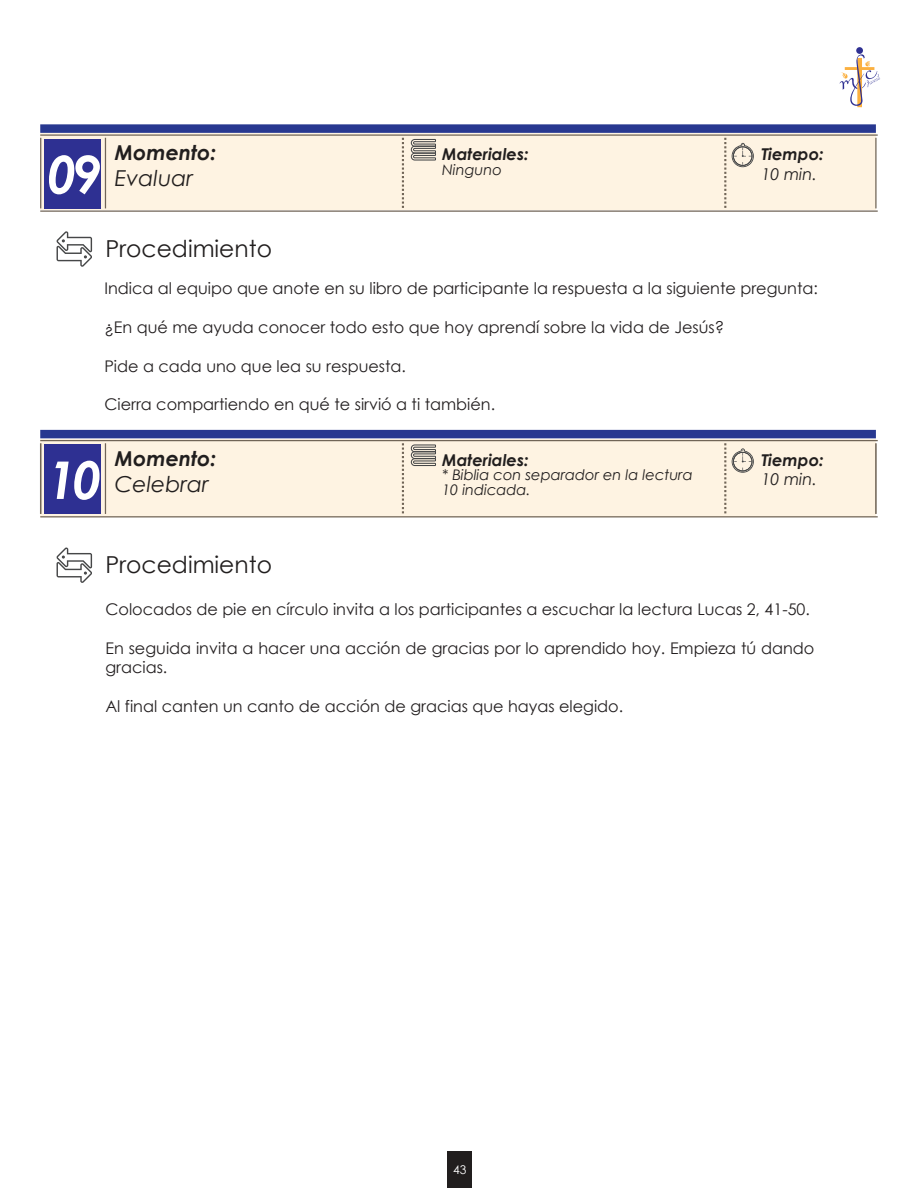
<style>
.page{position:relative;width:918px;height:1188px;background:#fff}
.page>*{position:absolute;margin:0;border:0;box-sizing:border-box;transform-origin:0 0}
.t1{font:italic 700 52.05px "Century Gothic";color:#fff}
.t2{font:23.4px "Century Gothic";color:#211e1e}
.t3{font:italic 21.9px "Century Gothic";color:#211e1e}
.t4{font:italic 700 20.55px "Century Gothic";color:#211e1e}
.t5{font:italic 700 16.35px "Century Gothic";color:#211e1e}
.t6{font:italic 16.35px "Century Gothic";color:#211e1e}
.t7{font:16.05px/19.4px "Century Gothic";color:#231f20}
.t8{font:italic 14.55px/14.5px "Century Gothic";color:#211e1e}
.t9{font:12px "Century Gothic";color:#fff}
</style>
<div class="page">
<div style="left:40px;top:133px;width:836px;height:77px;background:#fef3e2"></div>
<div style="left:40px;top:124px;width:836px;height:9px;background:#283890"></div>
<hr style="left:105px;top:138px;width:1px;height:70px;background:#716557">
<hr style="left:40px;top:138px;width:1px;height:70px;background:#716557">
<hr style="left:40px;top:210px;width:838px;height:2px;background:#716557">
<hr style="left:40px;top:134px;width:838px;height:2px;background:#716557">
<svg style="left:402px;top:138px;width:2px;height:70px"></svg>
<hr style="left:875px;top:138px;width:2px;height:70px;background:#716557">
<svg style="left:724px;top:138px;width:2px;height:70px"></svg>
<div style="left:45px;top:139px;width:56px;height:69px;background:#2e3092"></div>
<svg style="left:411px;top:139px;width:25px;height:22px"></svg>
<svg style="left:732px;top:143px;width:22px;height:24px"></svg>
<svg style="left:56px;top:231px;width:36px;height:36px"></svg>
<svg style="left:839px;top:47px;width:41px;height:61px"></svg>
<div style="left:447px;top:1151px;width:25px;height:37px;background:#211e1e"></div>
<div style="left:40px;top:439px;width:836px;height:78px;background:#fef3e2"></div>
<div style="left:40px;top:430px;width:836px;height:8px;background:#283890"></div>
<hr style="left:105px;top:443px;width:1px;height:71px;background:#716557">
<hr style="left:40px;top:443px;width:1px;height:71px;background:#716557">
<hr style="left:40px;top:516px;width:838px;height:1px;background:#716557">
<hr style="left:40px;top:440px;width:838px;height:1px;background:#716557">
<svg style="left:402px;top:443px;width:2px;height:71px"></svg>
<hr style="left:875px;top:443px;width:2px;height:71px;background:#716557">
<svg style="left:724px;top:443px;width:2px;height:71px"></svg>
<div style="left:45px;top:444px;width:56px;height:70px;background:#2e3092"></div>
<svg style="left:411px;top:444px;width:25px;height:22px"></svg>
<svg style="left:732px;top:448px;width:22px;height:25px"></svg>
<svg style="left:56px;top:548px;width:36px;height:35px"></svg>
<h1 class="t1" style="left:47px;top:135px;width:56px">09</h1>
<p class="t4" style="left:115px;top:137px;width:103px">Momento:</p>
<h3 class="t3" style="left:115px;top:163px;width:80px">Evaluar</h3>
<h2 class="t2" style="left:105px;top:232px;width:168px">Procedimiento</h2>
<p class="t5" style="left:442px;top:142px;width:88px">Materiales:</p>
<p class="t8" style="left:442px;top:162px;width:61px">Ninguno</p>
<p class="t5" style="left:761px;top:142px;width:64px">Tiempo:</p>
<p class="t6" style="left:761px;top:162px;width:57px">10 min.</p>
<p class="t7" style="left:104px;top:279px;width:715px">Indica al equipo que anote en su libro de participante la respuesta a la siguiente pregunta:</p>
<p class="t7" style="left:104px;top:317px;width:621px">¿En qué me ayuda conocer todo esto que hoy aprendí sobre la vida de Jesús?</p>
<p class="t7" style="left:104px;top:356px;width:303px">Pide a cada uno que lea su respuesta.</p>
<p class="t7" style="left:104px;top:395px;width:392px">Cierra compartiendo en qué te sirvió a ti también.</p>
<h1 class="t1" style="left:47px;top:441px;width:56px">10</h1>
<p class="t4" style="left:115px;top:443px;width:103px">Momento:</p>
<h3 class="t3" style="left:115px;top:469px;width:95px">Celebrar</h3>
<h2 class="t2" style="left:105px;top:549px;width:168px">Procedimiento</h2>
<p class="t5" style="left:442px;top:447px;width:88px">Materiales:</p>
<p class="t8" style="left:442px;top:467px;width:252px">* Biblia con separador en la lectura<br>10 indicada.</p>
<p class="t5" style="left:761px;top:447px;width:64px">Tiempo:</p>
<p class="t6" style="left:761px;top:468px;width:57px">10 min.</p>
<p class="t7" style="left:105px;top:599px;width:706px">Colocados de pie en círculo invita a los participantes a escuchar la lectura Lucas 2, 41-50.</p>
<p class="t7" style="left:105px;top:638px;width:711px">En seguida invita a hacer una acción de gracias por lo aprendido hoy. Empieza tú dando gracias.</p>
<p class="t7" style="left:105px;top:696px;width:519px">Al final canten un canto de acción de gracias que hayas elegido.</p>
<p class="t9" style="left:453px;top:1161px;width:15px">43</p>
</div>
